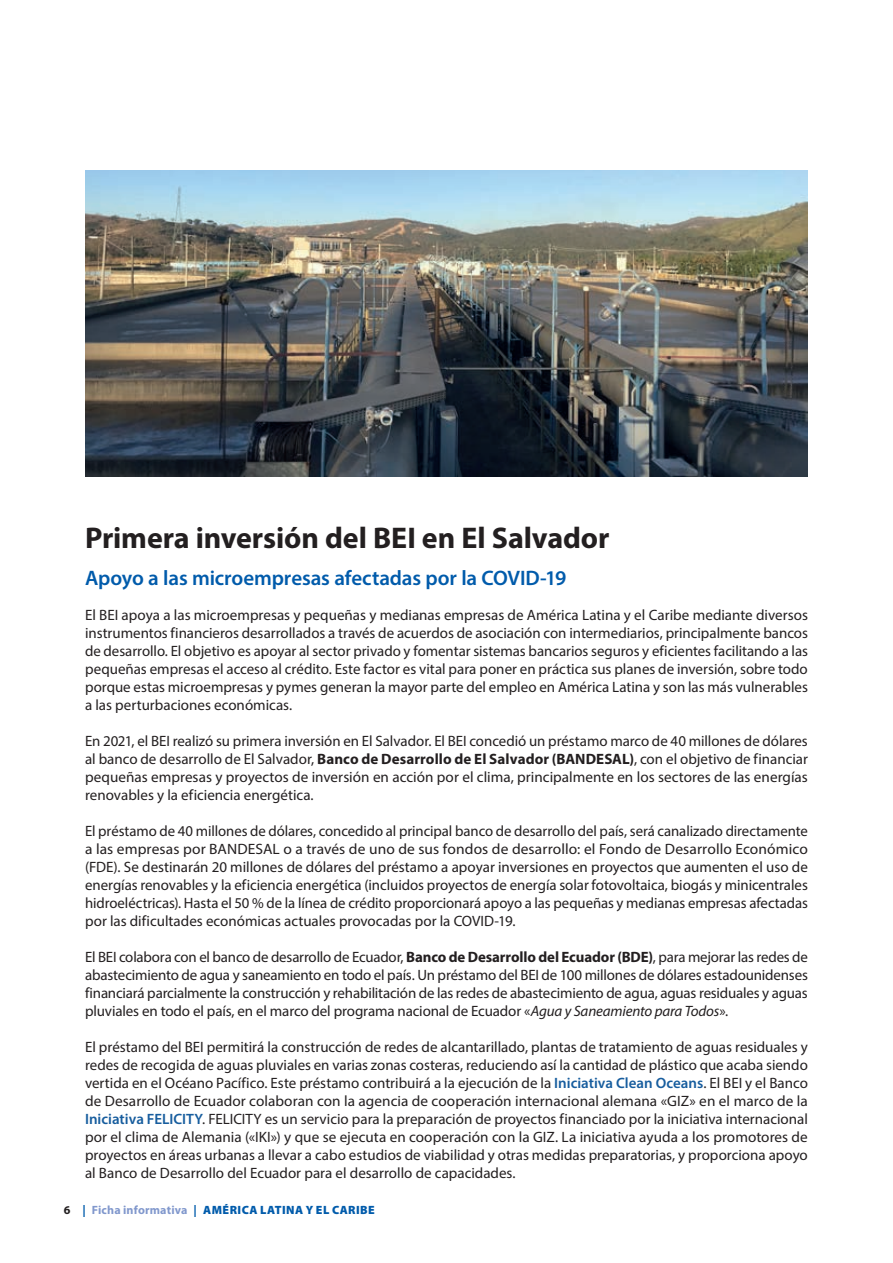
<style>
.page{position:relative;width:893px;height:1263px;background:#fff}
.page>*{position:absolute;margin:0;border:0;box-sizing:border-box;transform-origin:0 0}
._01_TITRE_PROJET{font:700 30px "Myriad Pro";letter-spacing:-.005em;color:#231f20}
._01a_SOUS_TITRE_PROJ{font:600 21px "Myriad Pro";letter-spacing:-.005em;color:#015bab}
._01_TEXTE_COURANT{font:15px/18px "Myriad Pro";color:#231f20;text-align:justify}
.t1{font:900 12px "Myriad Pro";letter-spacing:.04em;color:#015bab}
.s1{font-weight:700}
.s2{font-style:italic}
.s3{font-weight:600;color:#175d9e}
.s4{font-weight:700;color:#231f20}
.s5{font-weight:700;color:#8198cd}
</style>
<div class="page">
<img style="left:85px;top:170px;width:723px;height:306px">
<p class="_01_TITRE_PROJET" style="left:85px;top:518px;width:526px">Primera inversión del BEI en El Salvador</p>
<p class="_01a_SOUS_TITRE_PROJ" style="left:85px;top:564px;width:483px">Apoyo a las microempresas afectadas por la COVID-19</p>
<p class="_01_TEXTE_COURANT" style="left:85px;top:606px;width:724px">El BEI apoya a las microempresas y pequeñas y medianas empresas de América Latina y el Caribe mediante diversos instrumentos financieros desarrollados a través de acuerdos de asociación con intermediarios, principalmente bancos de desarrollo. El objetivo es apoyar al sector privado y fomentar sistemas bancarios seguros y eficientes facilitando a las pequeñas empresas el acceso al crédito. Este factor es vital para poner en práctica sus planes de inversión, sobre todo porque estas microempresas y pymes generan la mayor parte del empleo en América Latina y son las más vulnerables a las perturbaciones económicas.</p>
<p class="_01_TEXTE_COURANT" style="left:85px;top:732px;width:724px">En 2021, el BEI realizó su primera inversión en El Salvador. El BEI concedió un préstamo marco de 40 millones de dólares al banco de desarrollo de El Salvador, <span class="s1">Banco de Desarrollo de El Salvador (BANDESAL)</span>, con el objetivo de financiar pequeñas empresas y proyectos de inversión en acción por el clima, principalmente en los sectores de las energías renovables y la eficiencia energética.</p>
<p class="_01_TEXTE_COURANT" style="left:85px;top:822px;width:724px">El préstamo de 40 millones de dólares, concedido al principal banco de desarrollo del país, será canalizado directamente a las empresas por BANDESAL o a través de uno de sus fondos de desarrollo: el Fondo de Desarrollo Económico (FDE). Se destinarán 20 millones de dólares del préstamo a apoyar inversiones en proyectos que aumenten el uso de energías renovables y la eficiencia energética (incluidos proyectos de energía solar fotovoltaica, biogás y minicentrales hidroeléctricas). Hasta el 50 % de la línea de crédito proporcionará apoyo a las pequeñas y medianas empresas afectadas por las dificultades económicas actuales provocadas por la COVID-19.</p>
<p class="_01_TEXTE_COURANT" style="left:85px;top:948px;width:724px">El BEI colabora con el banco de desarrollo de Ecuador, <span class="s1">Banco de Desarrollo del Ecuador (BDE)</span>, para mejorar las redes de abastecimiento de agua y saneamiento en todo el país. Un préstamo del BEI de 100 millones de dólares estadounidenses financiará parcialmente la construcción y rehabilitación de las redes de abastecimiento de agua, aguas residuales y aguas pluviales en todo el país, en el marco del programa nacional de Ecuador «<span class="s2">Agua y Saneamiento para Todos</span>».</p>
<p class="_01_TEXTE_COURANT" style="left:85px;top:1038px;width:724px">El préstamo del BEI permitirá la construcción de redes de alcantarillado, plantas de tratamiento de aguas residuales y redes de recogida de aguas pluviales en varias zonas costeras, reduciendo así la cantidad de plástico que acaba siendo vertida en el Océano Pacífico. Este préstamo contribuirá a la ejecución de la <span class="s3">Iniciativa Clean Oceans</span>. El BEI y el Banco de Desarrollo de Ecuador colaboran con la agencia de cooperación internacional alemana «GIZ» en el marco de la <span class="s3">Iniciativa FELICITY</span>. FELICITY es un servicio para la preparación de proyectos financiado por la iniciativa internacional por el clima de Alemania («IKI») y que se ejecuta en cooperación con la GIZ. La iniciativa ayuda a los promotores de proyectos en áreas urbanas a llevar a cabo estudios de viabilidad y otras medidas preparatorias, y proporciona apoyo al Banco de Desarrollo del Ecuador para el desarrollo de capacidades.</p>
<p class="t1" style="left:64px;top:1201px;width:313px"><span class="s4">6</span> <span class="s1">|</span> <span class="s5">Ficha informativa</span> <span class="s1">|</span> AMÉRICA LATINA Y EL CARIBE</p>
</div>
